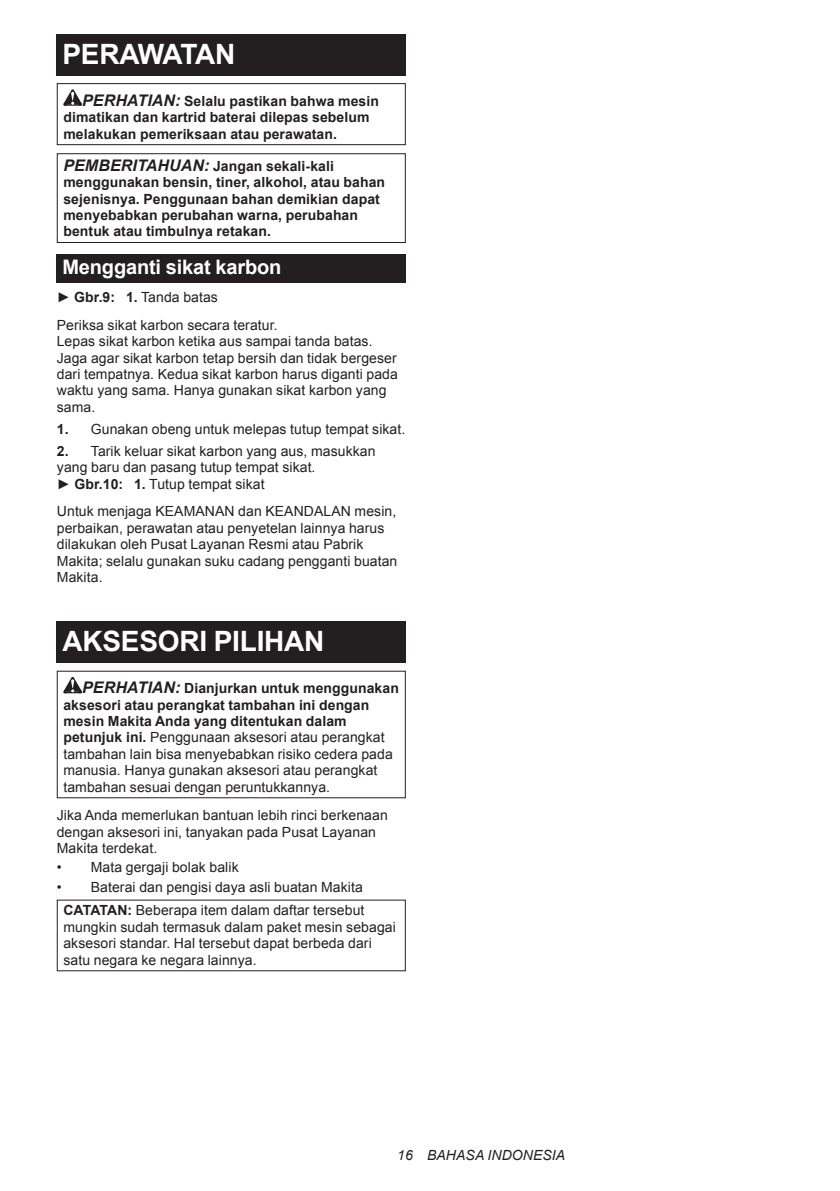
<style>
.page{position:relative;width:840px;height:1191px;background:#fff}
.page>*{position:absolute;margin:0;border:0;box-sizing:border-box;transform-origin:0 0}
.t1{font:700 28px "Arial";letter-spacing:-.01em;color:#fff}
.t2{font:700 28px "Arial";letter-spacing:-.035em;color:#fff}
.t3{font:700 20px "Arial";letter-spacing:-.01em;color:#fff}
.t4{font:14px/16.4px "Arial";letter-spacing:.005em;color:#231f20}
.t5{font:700 14px/16.4px "Arial";letter-spacing:.005em;color:#231f20}
.t6{font:italic 14px "Arial";letter-spacing:.005em;color:#231f20}
.s1{font-style:italic;font-size:16px}
.s2{font-weight:700}
.s3{font-weight:700;font-style:italic;font-size:16px}
</style>
<div class="page">
<div style="left:57px;top:34px;width:348px;height:41px;background:#231f20"></div>
<svg style="left:63px;top:89px;width:19px;height:17px"></svg>
<div style="left:57px;top:83px;width:348px;height:62px;border:1px solid #231f20"></div>
<div style="left:57px;top:153px;width:348px;height:90px;border:1px solid #231f20"></div>
<div style="left:57px;top:254px;width:348px;height:29px;background:#231f20"></div>
<div style="left:57px;top:621px;width:348px;height:41px;background:#231f20"></div>
<svg style="left:63px;top:677px;width:19px;height:16px"></svg>
<h1 class="t2" style="left:62px;top:35px;width:174px">PERAWATAN</h1>
<p class="t5" style="left:63px;top:93px;width:317px;text-indent:19px"><span class="s1">PERHATIAN:</span> Selalu pastikan bahwa mesin dimatikan dan kartrid baterai dilepas sebelum melakukan pemeriksaan atau perawatan.</p>
<p class="t5" style="left:63px;top:158px;width:323px"><span class="s1">PEMBERITAHUAN:</span> Jangan sekali-kali menggunakan bensin, tiner, alkohol, atau bahan sejenisnya. Penggunaan bahan demikian dapat menyebabkan perubahan warna, perubahan bentuk atau timbulnya retakan.</p>
<h2 class="t3" style="left:62px;top:254px;width:220px">Mengganti sikat karbon</h2>
<p class="t4" style="left:57px;top:283px;width:222px;line-height:27.8px">► <span class="s2">Gbr.9: 1.</span> Tanda batas<br>Periksa sikat karbon secara teratur.</p>
<p class="t4" style="left:57px;top:333px;width:342px">Lepas sikat karbon ketika aus sampai tanda batas.<br>Jaga agar sikat karbon tetap bersih dan tidak bergeser dari tempatnya. Kedua sikat karbon harus diganti pada waktu yang sama. Hanya gunakan sikat karbon yang sama.</p>
<p class="t4" style="left:57px;top:421px;width:350px"><span class="s2">1.</span> Gunakan obeng untuk melepas tutup tempat sikat.</p>
<p class="t4" style="left:57px;top:443px;width:320px"><span class="s2">2.</span> Tarik keluar sikat karbon yang aus, masukkan yang baru dan pasang tutup tempat sikat.<br>► <span class="s2">Gbr.10: 1.</span> Tutup tempat sikat</p>
<p class="t4" style="left:57px;top:503px;width:342px">Untuk menjaga KEAMANAN dan KEANDALAN mesin, perbaikan, perawatan atau penyetelan lainnya harus dilakukan oleh Pusat Layanan Resmi atau Pabrik Makita; selalu gunakan suku cadang pengganti buatan Makita.</p>
<h1 class="t1" style="left:62px;top:623px;width:263px">AKSESORI PILIHAN</h1>
<p class="t4" style="left:63px;top:680px;width:337px;text-indent:19px"><span class="s3">PERHATIAN:</span> <span class="s2">Dianjurkan untuk menggunakan aksesori atau perangkat tambahan ini dengan mesin Makita Anda yang ditentukan dalam petunjuk ini.</span> Penggunaan aksesori atau perangkat tambahan lain bisa menyebabkan risiko cedera pada manusia. Hanya gunakan aksesori atau perangkat tambahan sesuai dengan peruntukkannya.</p>
<p class="t4" style="left:57px;top:807px;width:332px">Jika Anda memerlukan bantuan lebih rinci berkenaan dengan aksesori ini, tanyakan pada Pusat Layanan<br>Makita terdekat.</p>
<p class="t4" style="left:57px;top:859px;width:183px">• Mata gergaji bolak balik</p>
<p class="t4" style="left:57px;top:875px;width:309px;line-height:23.8px;text-align:center">• Baterai dan pengisi daya asli buatan Makita<br><span class="s2">CATATAN:</span> Beberapa item dalam daftar tersebut</p>
<p class="t4" style="left:63px;top:919px;width:334px">mungkin sudah termasuk dalam paket mesin sebagai aksesori standar. Hal tersebut dapat berbeda dari satu negara ke negara lainnya.</p>
<p class="t6" style="left:397px;top:1146px;width:169px">16 BAHASA INDONESIA</p>
</div>
